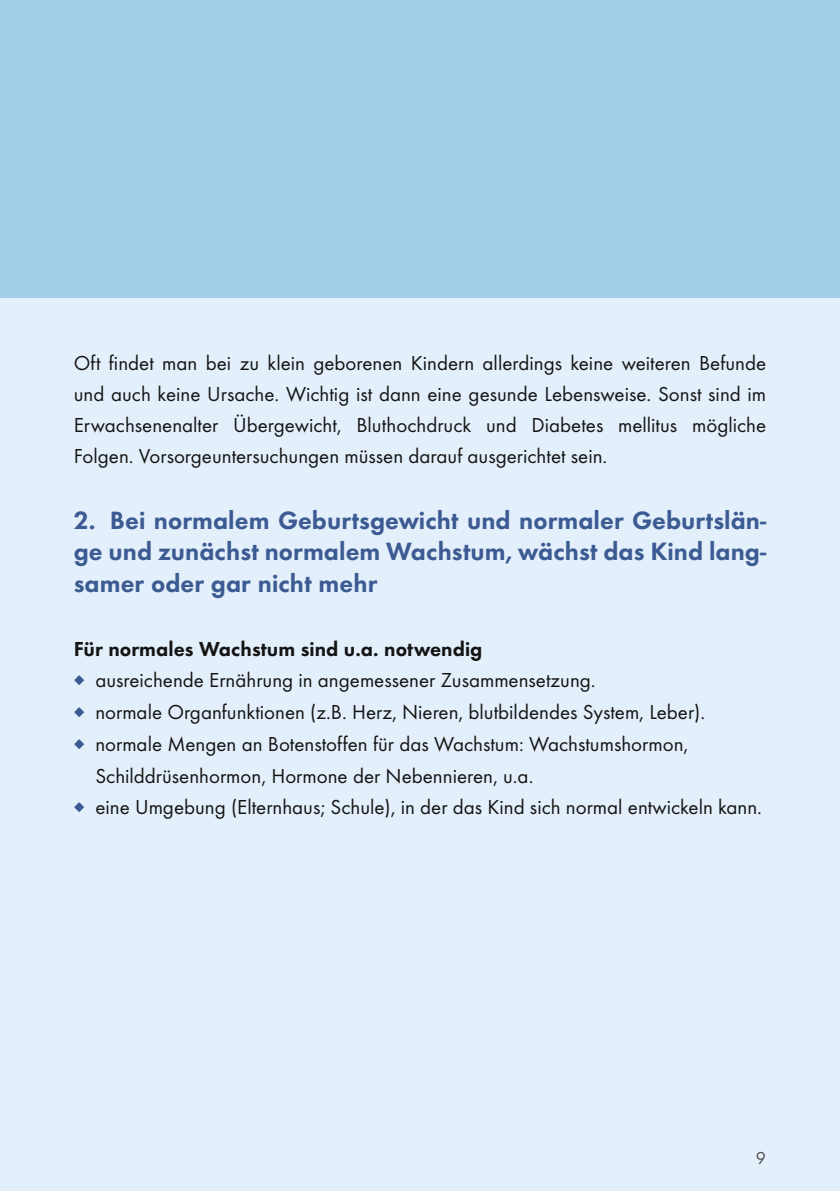
<style>
.page{position:relative;width:840px;height:1191px;background:#fff}
.page>*{position:absolute;margin:0;border:0;box-sizing:border-box;transform-origin:0 0}
.t1{font:800 26px/31.8px "Futura EF";color:#3c5b93;text-align:justify}
.t2{font:21px/31px "Futura EF";color:#141414;text-align:justify}
.t3{font:800 21px "Futura EF";color:#141414}
.t4{font:18px "Futura EF";color:#4e4e4d}
.s1{color:#3c5b93}
</style>
<div class="page">
<div style="left:0;top:0;width:839px;height:1191px;background:#e3effa"></div>
<div style="left:0;top:0;width:839px;height:298px;background:#a3cfea"></div>
<p class="t2" style="left:74px;top:347px;width:693px">Oft findet man bei zu klein geborenen Kindern allerdings keine weiteren Befunde und auch keine Ursache. Wichtig ist dann eine gesunde Lebensweise. Sonst sind im Erwachsenenalter Übergewicht, Bluthochdruck und Diabetes mellitus mögliche Folgen. Vorsorgeuntersuchungen müssen darauf ausgerichtet sein.</p>
<p class="t1" style="left:74px;top:504px;width:693px">2. Bei normalem Geburtsgewicht und normaler Geburtslän&shy;ge und zunächst normalem Wachstum, wächst das Kind lang&shy;samer oder gar nicht mehr</p>
<p class="t3" style="left:74px;top:636px;width:410px">Für normales Wachstum sind u.a. notwendig</p>
<p class="t2" style="left:74px;top:665px;width:523px"><span class="s1">◆</span> ausreichende Ernährung in angemessener Zusammensetzung.</p>
<p class="t2" style="left:74px;top:696px;width:632px"><span class="s1">◆</span> normale Organfunktionen (z.B. Herz, Nieren, blutbildendes System, Leber).</p>
<p class="t2" style="left:95px;top:728px;width:594px;line-height:31.8px;text-indent:-22px"><span class="s1">◆</span> normale Mengen an Botenstoffen für das Wachstum: Wachstumshormon,<br>Schilddrüsenhormon, Hormone der Nebennieren, u.a.</p>
<p class="t2" style="left:74px;top:792px;width:689px"><span class="s1">◆</span> eine Umgebung (Elternhaus; Schule), in der das Kind sich normal entwickeln kann.</p>
<p class="t4" style="left:755px;top:1147px;width:12px">9</p>
</div>
